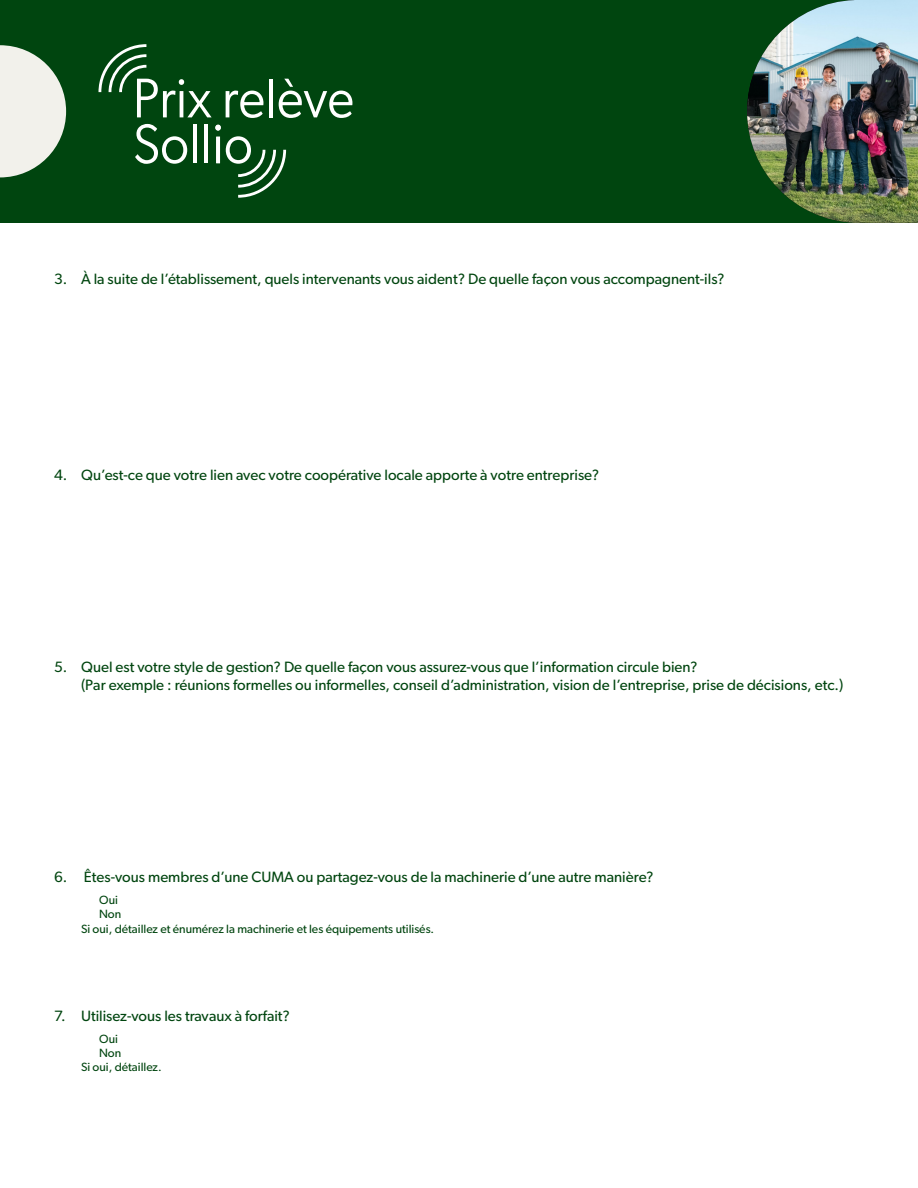
<style>
.page{position:relative;width:918px;height:1188px;background:#fff}
.page>*{position:absolute;margin:0;border:0;box-sizing:border-box;transform-origin:0 0}
.t1{font:56.1px/45.8px "Gibson";color:#fff;scale:.92 1}
.t2{font:15px/18px "Gibson";color:#00450f}
.t3{font:12px "Gibson";color:#00450f}
</style>
<div class="page">
<div style="left:0;top:0;width:918px;height:223px;background:#00450f"></div>
<svg style="left:0;top:45px;width:66px;height:132px"></svg>
<svg style="left:99px;top:44px;width:47px;height:48px"></svg>
<svg style="left:215px;top:125px;width:6px;height:38px"></svg>
<svg style="left:238px;top:150px;width:48px;height:48px"></svg>
<img style="left:747px;top:0;width:171px;height:223px">
<h1 class="t1" style="left:133px;top:74px;width:242px">Prix relève<br>Sollio</h1>
<p class="t2" style="left:54px;top:270px;width:672px">3. À la suite de l’établissement, quels intervenants vous aident? De quelle façon vous accompagnent-ils?</p>
<p class="t2" style="left:54px;top:466px;width:547px">4. Qu’est-ce que votre lien avec votre coopérative locale apporte à votre entreprise?</p>
<p class="t2" style="left:81px;top:658px;width:764px;text-indent:-27px">5. Quel est votre style de gestion? De quelle façon vous assurez-vous que l’information circule bien?<br>(Par exemple : réunions formelles ou informelles, conseil d’administration, vision de l’entreprise, prise de décisions, etc.)</p>
<p class="t2" style="left:54px;top:868px;width:601px">6. Êtes-vous membres d’une CUMA ou partagez-vous de la machinerie d’une autre manière?</p>
<p class="t3" style="left:99px;top:893px;width:20px">Oui</p>
<p class="t3" style="left:99px;top:907px;width:24px">Non</p>
<p class="t3" style="left:81px;top:921px;width:355px">Si oui, détaillez et énumérez la machinerie et les équipements utilisés.</p>
<p class="t2" style="left:54px;top:1007px;width:237px">7. Utilisez-vous les travaux à forfait?</p>
<p class="t3" style="left:99px;top:1031px;width:20px">Oui</p>
<p class="t3" style="left:99px;top:1046px;width:24px">Non</p>
<p class="t3" style="left:81px;top:1060px;width:82px">Si oui, détaillez.</p>
</div>
